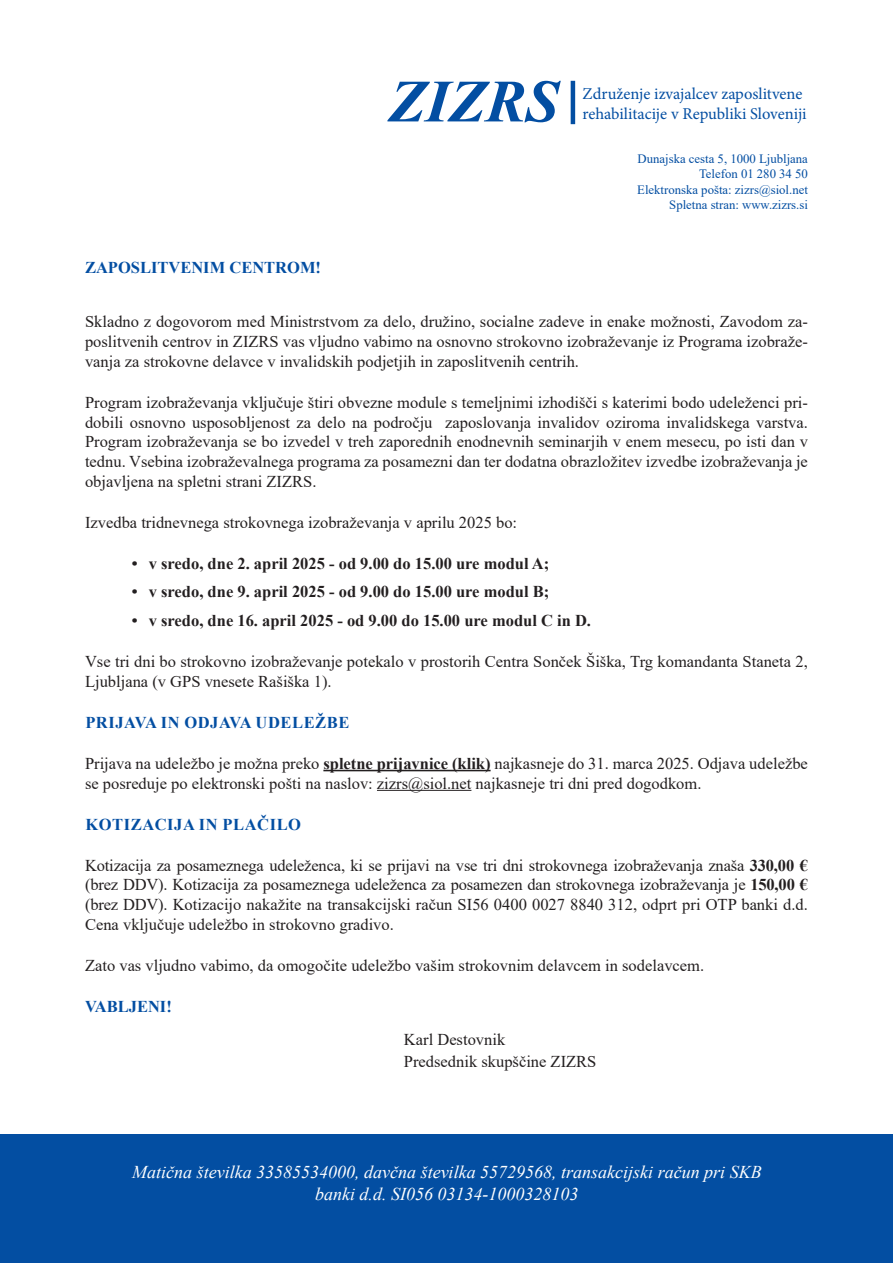
<style>
.page{position:relative;width:893px;height:1263px;background:#fff}
.page>*{position:absolute;margin:0;border:0;box-sizing:border-box;transform-origin:0 0}
.t1{font:italic 700 60px "Times New Roman";color:#034ea2}
.t2{font:italic 18px/21.6px "Times New Roman";color:#fff;text-align:center}
.t3{font:16.5px/19.8px "Times New Roman";color:#231f20;text-align:justify}
.t4{font:700 16.5px "Times New Roman";color:#231f20}
.t5{font:16.5px "Minion Pro";color:#034ea2}
.t6{font:700 16.5px "Times New Roman";letter-spacing:.035em;color:#034ea2}
.t7{font:700 16.5px "Times New Roman";color:#034ea2}
.t8{font:12.75px "Times New Roman";color:#034ea2}
.s1{font-weight:700}
</style>
<div class="page">
<div style="left:0;top:1134px;width:893px;height:129px;background:#034ea2"></div>
<hr style="left:571px;top:81px;width:4px;height:43px;background:#034ea2">
<hr style="left:323px;top:770px;width:168px;height:1px;background:#231f20">
<hr style="left:377px;top:790px;width:94px;height:1px;background:#231f20">
<p class="t7" style="left:85px;top:256px;width:238px">ZAPOSLITVENIM CENTROM!</p>
<p class="t1" style="left:389px;top:60px;width:172px">ZIZRS</p>
<p class="t5" style="left:583px;top:83px;width:221px">Združenje izvajalcev zaposlitvene</p>
<p class="t5" style="left:583px;top:102px;width:226px">rehabilitacije v Republiki Sloveniji</p>
<p class="t8" style="left:638px;top:150px;width:172px">Dunajska cesta 5, 1000 Ljubljana</p>
<p class="t8" style="left:699px;top:165px;width:110px">Telefon 01 280 34 50</p>
<p class="t8" style="left:637px;top:180px;width:172px">Elektronska pošta: zizrs@siol.net</p>
<p class="t8" style="left:669px;top:196px;width:140px">Spletna stran: www.zizrs.si</p>
<p class="t3" style="left:85px;top:311px;width:724px">Skladno z dogovorom med Ministrstvom za delo, družino, socialne zadeve in enake možnosti, Zavodom za&shy;poslitvenih centrov in ZIZRS vas vljudno vabimo na osnovno strokovno izobraževanje iz Programa izobraže&shy;vanja za strokovne delavce v invalidskih podjetjih in zaposlitvenih centrih.</p>
<p class="t3" style="left:85px;top:392px;width:724px">Program izobraževanja vključuje štiri obvezne module s temeljnimi izhodišči s katerimi bodo udeleženci pri&shy;dobili osnovno usposobljenost za delo na področju zaposlovanja invalidov oziroma invalidskega varstva.<br>Program izobraževanja se bo izvedel v treh zaporednih enodnevnih seminarjih v enem mesecu, po isti dan v tednu. Vsebina izobraževalnega programa za posamezni dan ter dodatna obrazložitev izvedbe izobraževanja je objavljena na spletni strani ZIZRS.</p>
<p class="t3" style="left:85px;top:512px;width:434px">Izvedba tridnevnega strokovnega izobraževanja v aprilu 2025 bo:</p>
<p class="t4" style="left:132px;top:552px;width:419px">• v sredo, dne 2. april 2025 - od 9.00 do 15.00 ure modul A;</p>
<p class="t4" style="left:132px;top:580px;width:419px">• v sredo, dne 9. april 2025 - od 9.00 do 15.00 ure modul B;</p>
<p class="t4" style="left:132px;top:608px;width:461px">• v sredo, dne 16. april 2025 - od 9.00 do 15.00 ure modul C in D.</p>
<p class="t3" style="left:85px;top:651px;width:724px">Vse tri dni bo strokovno izobraževanje potekalo v prostorih Centra Sonček Šiška, Trg komandanta Staneta 2,<br>Ljubljana (v GPS vnesete Rašiška 1).</p>
<p class="t6" style="left:85px;top:710px;width:266px">PRIJAVA IN ODJAVA UDELEŽBE</p>
<p class="t3" style="left:85px;top:753px;width:724px">Prijava na udeležbo je možna preko <span class="s1">spletne prijavnice (klik)</span> najkasneje do 31. marca 2025. Odjava udeležbe se posreduje po elektronski pošti na naslov: zizrs@siol.net najkasneje tri dni pred dogodkom.</p>
<p class="t6" style="left:85px;top:812px;width:217px">KOTIZACIJA IN PLAČILO</p>
<p class="t3" style="left:85px;top:855px;width:724px">Kotizacija za posameznega udeleženca, ki se prijavi na vse tri dni strokovnega izobraževanja znaša <span class="s1">330,00 € </span>(brez DDV). Kotizacija za posameznega udeleženca za posamezen dan strokovnega izobraževanja je <span class="s1">150,00 € </span>(brez DDV). Kotizacijo nakažite na transakcijski račun SI56 0400 0027 8840 312, odprt pri OTP banki d.d.<br>Cena vključuje udeležbo in strokovno gradivo.</p>
<p class="t3" style="left:85px;top:955px;width:621px">Zato vas vljudno vabimo, da omogočite udeležbo vašim strokovnim delavcem in sodelavcem.</p>
<p class="t7" style="left:85px;top:995px;width:88px">VABLJENI!</p>
<p class="t3" style="left:404px;top:1029px;width:103px">Karl Destovnik</p>
<p class="t3" style="left:404px;top:1051px;width:194px">Predsednik skupščine ZIZRS</p>
<p class="t2" style="left:132px;top:1161px;width:631px">Matična številka 33585534000, davčna številka 55729568, transakcijski račun pri SKB banki d.d. SI056 03134-1000328103</p>
</div>
